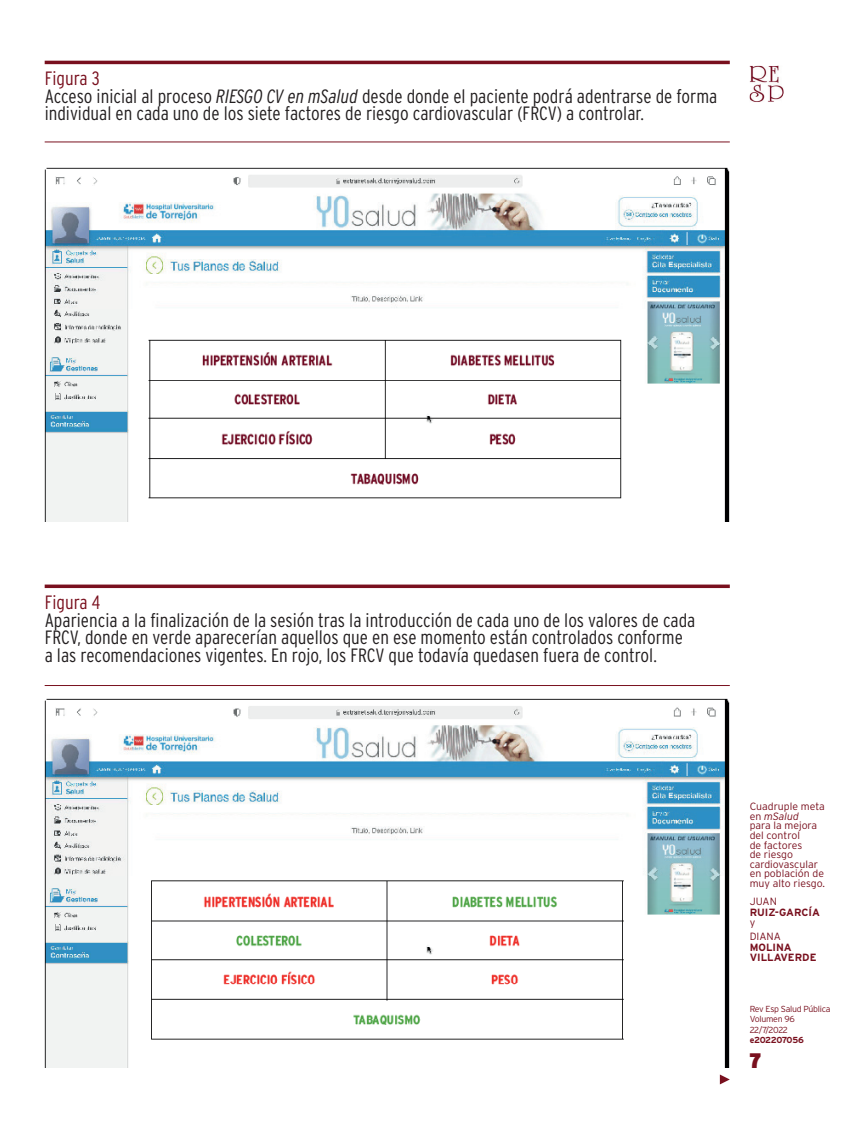
<style>
.page{position:relative;width:844px;height:1141px;background:#fff}
.page>*{position:absolute;margin:0;border:0;box-sizing:border-box;transform-origin:0 0}
.t1{font:900 21px "Interstate Condensed";color:#79101e}
.t2{font:300 19.25px/17.5px "Interstate Condensed";color:#231f20}
.t3{font:300 19.25px "Interstate Condensed";color:#79101e}
.t4{font:300 10.5px/9.6px "Interstate";color:#79101e}
.t5{font:700 10.5px/10px "Interstate";color:#79101e}
.t6{font:300 8.75px/10.5px "Interstate";letter-spacing:-.03em;color:#79101e}
.t7{font:700 8.75px "Interstate";letter-spacing:-.05em;color:#79101e}
.s1{color:#79101e}
.s2{font-style:italic}
</style>
<div class="page">
<img style="left:749px;top:66px;width:34px;height:36px">
<svg style="left:719px;top:1074px;width:10px;height:10px"></svg>
<hr style="left:45px;top:61px;width:684px;height:3px;background:#79101e">
<hr style="left:45px;top:142px;width:684px;height:1px;background:#79101e">
<hr style="left:45px;top:585px;width:684px;height:3px;background:#79101e">
<hr style="left:45px;top:685px;width:684px;height:1px;background:#79101e">
<img style="left:45px;top:167px;width:684px;height:355px">
<img style="left:45px;top:698px;width:684px;height:370px">
<p class="t2" style="left:45px;top:70px;width:674px"><span class="s1">Figura 3<br></span>Acceso inicial al proceso <span class="s2">RIESGO CV en mSalud</span> desde donde el paciente podrá adentrarse de forma individual en cada uno de los siete factores de riesgo cardiovascular (FRCV) a controlar.</p>
<p class="t3" style="left:45px;top:592px;width:57px">Figura 4</p>
<p class="t2" style="left:45px;top:611px;width:652px">Apariencia a la finalización de la sesión tras la introducción de cada uno de los valores de cada<br>FRCV, donde en verde aparecerían aquellos que en ese momento están controlados conforme a las recomendaciones vigentes. En rojo, los FRCV que todavía quedasen fuera de control.</p>
<p class="t4" style="left:749px;top:801px;width:77px">Cuadruple meta en <span class="s2">mSalud<br></span>para la mejora del control<br>de factores<br>de riesgo cardiovascular en población de muy alto riesgo.</p>
<p class="t4" style="left:749px;top:896px;width:29px">JUAN</p>
<p class="t5" style="left:749px;top:908px;width:72px">RUIZ-GARCÍA</p>
<p class="t4" style="left:749px;top:916px;width:33px;line-height:13.7px">y<br>DIANA</p>
<p class="t5" style="left:749px;top:943px;width:68px">MOLINA<br>VILLAVERDE</p>
<p class="t6" style="left:749px;top:1003px;width:82px">Rev Esp Salud Pública<br>Volumen 96<br>22/7/2022</p>
<p class="t7" style="left:749px;top:1035px;width:56px">e202207056</p>
<p class="t1" style="left:749px;top:1048px;width:13px">7</p>
</div>
